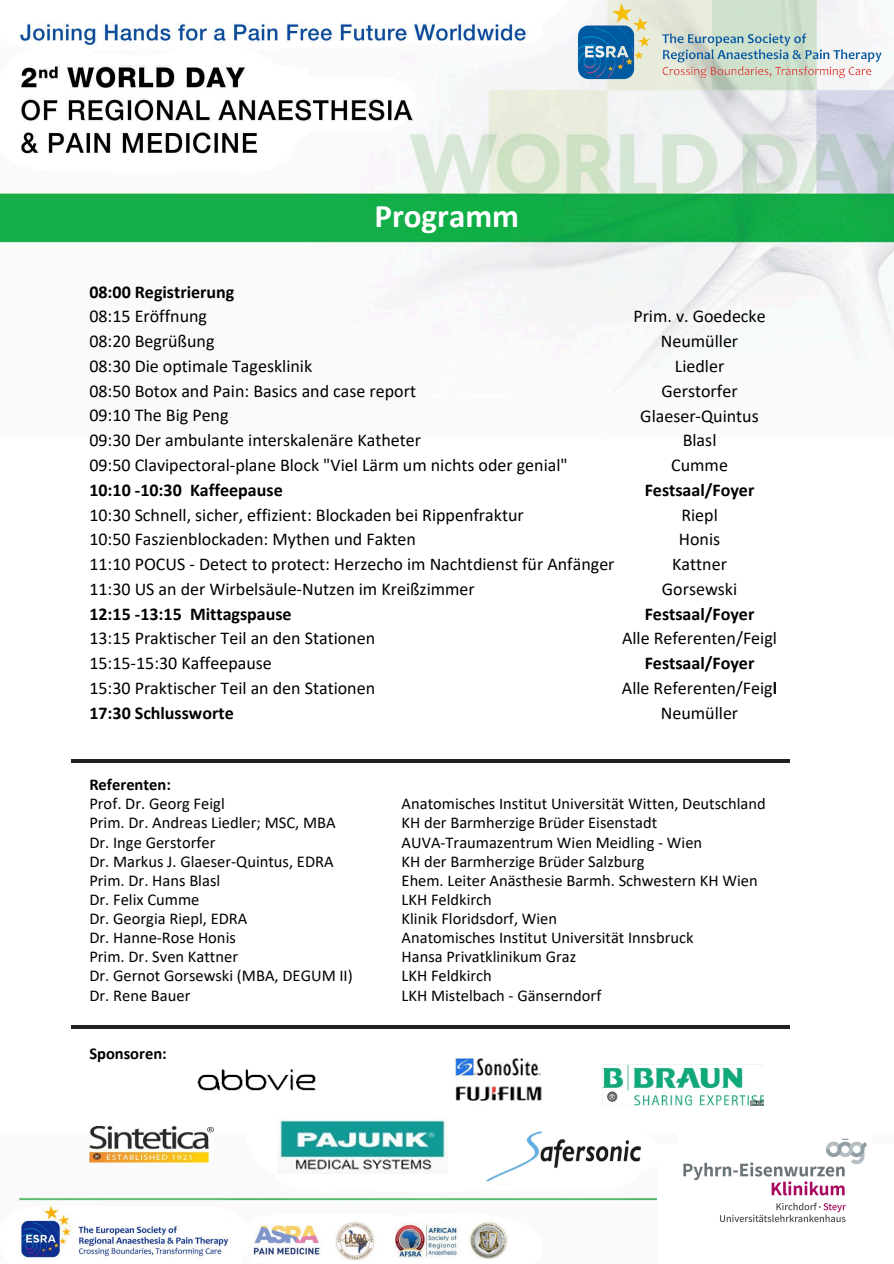
<style>
.page{position:relative;width:894px;height:1264px;background:#fff}
.page>*{position:absolute;margin:0;border:0;box-sizing:border-box;transform-origin:0 0}
.t1{font:700 33px "Calibri";color:#fff}
.t2{font:18px/24.8px "Calibri";color:#000}
.t3{font:700 18px "Calibri";color:#000}
.t4{font:16.5px "Calibri";color:#000}
.t5{font:700 16.5px "Calibri";color:#000}
.s1{font-weight:700}
</style>
<div class="page">
<img style="left:0;top:22px;width:893px;height:1239px">
<hr style="left:71px;top:759px;width:718px;height:3px;background:#231f20">
<hr style="left:71px;top:1025px;width:718px;height:3px;background:#231f20">
<img style="left:277px;top:1118px;width:170px;height:55px">
<img style="left:89px;top:1125px;width:124px;height:37px">
<img style="left:195px;top:1039px;width:131px;height:73px">
<img style="left:447px;top:1051px;width:98px;height:55px">
<img style="left:485px;top:1129px;width:159px;height:57px">
<img style="left:602px;top:1064px;width:161px;height:41px">
<div style="left:657px;top:1144px;width:236px;height:119px;background:#fff"></div>
<img style="left:575px;top:0;width:318px;height:89px">
<img style="left:677px;top:1129px;width:194px;height:94px">
<p class="t1" style="left:374px;top:203px;width:146px">Programm</p>
<p class="t3" style="left:89px;top:284px;width:147px">08:00 Registrierung</p>
<h1 class="t2" style="left:89px;top:305px;width:119px">08:15 Eröffnung</h1>
<p class="t2" style="left:89px;top:330px;width:127px">08:20 Begrüßung</p>
<p class="t2" style="left:89px;top:355px;width:224px">08:30 Die optimale Tagesklinik</p>
<p class="t2" style="left:89px;top:380px;width:328px">08:50 Botox and Pain: Basics and case report</p>
<p class="t2" style="left:89px;top:404px;width:141px">09:10 The Big Peng</p>
<p class="t2" style="left:89px;top:429px;width:333px">09:30 Der ambulante interskalenäre Katheter</p>
<p class="t2" style="left:89px;top:454px;width:480px">09:50 Clavipectoral-plane Block "Viel Lärm um nichts oder genial"</p>
<p class="t3" style="left:89px;top:482px;width:195px">10:10 -10:30 Kaffeepause</p>
<p class="t2" style="left:89px;top:503px;width:436px">10:30 Schnell, sicher, effizient: Blockaden bei Rippenfraktur<br>10:50 Faszienblockaden: Mythen und Fakten</p>
<p class="t2" style="left:89px;top:553px;width:526px">11:10 POCUS - Detect to protect: Herzecho im Nachtdienst für Anfänger</p>
<p class="t2" style="left:89px;top:578px;width:387px">11:30 US an der Wirbelsäule-Nutzen im Kreißzimmer</p>
<p class="t3" style="left:89px;top:606px;width:94px">12:15 -13:15</p>
<p class="t2" style="left:633px;top:305px;width:134px">Prim. v. Goedecke</p>
<p class="t2" style="left:660px;top:330px;width:79px">Neumüller</p>
<p class="t2" style="left:674px;top:355px;width:51px">Liedler</p>
<p class="t2" style="left:661px;top:380px;width:78px">Gerstorfer</p>
<p class="t2" style="left:640px;top:404px;width:120px">Glaeser-Quintus</p>
<p class="t2" style="left:682px;top:429px;width:35px">Blasl</p>
<p class="t2" style="left:671px;top:454px;width:58px">Cumme</p>
<p class="t3" style="left:644px;top:482px;width:111px">Festsaal/Foyer</p>
<h2 class="t2" style="left:681px;top:503px;width:38px">Riepl</h2>
<p class="t2" style="left:678px;top:528px;width:43px">Honis</p>
<p class="t2" style="left:672px;top:553px;width:56px">Kattner</p>
<p class="t2" style="left:661px;top:578px;width:77px">Gorsewski</p>
<p class="t3" style="left:644px;top:606px;width:111px">Festsaal/Foyer</p>
<p class="t2" style="left:622px;top:627px;width:156px">Alle Referenten/Feigl</p>
<p class="t3" style="left:644px;top:655px;width:111px">Festsaal/Foyer</p>
<p class="t2" style="left:621px;top:677px;width:157px">Alle Referenten/Feig<span class="s1">l</span></p>
<p class="t2" style="left:660px;top:701px;width:79px">Neumüller</p>
<p class="t2" style="left:89px;top:602px;width:287px;text-indent:101px"><span class="s1">Mittagspause<br></span>13:15 Praktischer Teil an den Stationen</p>
<p class="t2" style="left:89px;top:652px;width:184px">15:15-15:30 Kaffeepause</p>
<p class="t2" style="left:89px;top:677px;width:287px">15:30 Praktischer Teil an den Stationen</p>
<p class="t3" style="left:89px;top:705px;width:146px">17:30 Schlussworte</p>
<p class="t5" style="left:89px;top:777px;width:83px">Referenten:</p>
<p class="t4" style="left:89px;top:796px;width:137px">Prof. Dr. Georg Feigl</p>
<p class="t4" style="left:89px;top:816px;width:248px">Prim. Dr. Andreas Liedler; MSC, MBA</p>
<p class="t4" style="left:89px;top:835px;width:128px">Dr. Inge Gerstorfer</p>
<p class="t4" style="left:89px;top:854px;width:246px">Dr. Markus J. Glaeser-Quintus, EDRA</p>
<p class="t4" style="left:89px;top:873px;width:132px">Prim. Dr. Hans Blasl</p>
<p class="t4" style="left:89px;top:892px;width:111px">Dr. Felix Cumme</p>
<p class="t4" style="left:89px;top:911px;width:159px">Dr. Georgia Riepl, EDRA</p>
<p class="t4" style="left:89px;top:930px;width:148px">Dr. Hanne-Rose Honis</p>
<p class="t4" style="left:89px;top:949px;width:150px">Prim. Dr. Sven Kattner</p>
<p class="t4" style="left:89px;top:969px;width:265px">Dr. Gernot Gorsewski (MBA, DEGUM II)</p>
<p class="t4" style="left:89px;top:988px;width:103px">Dr. Rene Bauer</p>
<p class="t5" style="left:89px;top:1046px;width:79px">Sponsoren:</p>
<p class="t4" style="left:401px;top:796px;width:365px">Anatomisches Institut Universität Witten, Deutschland</p>
<p class="t4" style="left:401px;top:816px;width:257px">KH der Barmherzige Brüder Eisenstadt</p>
<p class="t4" style="left:401px;top:835px;width:302px">AUVA-Traumazentrum Wien Meidling - Wien</p>
<p class="t4" style="left:401px;top:854px;width:244px">KH der Barmherzige Brüder Salzburg</p>
<p class="t4" style="left:401px;top:873px;width:357px">Ehem. Leiter Anästhesie Barmh. Schwestern KH Wien</p>
<p class="t4" style="left:401px;top:892px;width:92px">LKH Feldkirch</p>
<p class="t4" style="left:401px;top:911px;width:157px">Klinik Floridsdorf, Wien</p>
<p class="t4" style="left:401px;top:930px;width:293px">Anatomisches Institut Universität Innsbruck</p>
<p class="t4" style="left:401px;top:949px;width:176px">Hansa Privatklinikum Graz</p>
<p class="t4" style="left:401px;top:969px;width:92px">LKH Feldkirch</p>
<p class="t4" style="left:401px;top:988px;width:201px">LKH Mistelbach - Gänserndorf</p>
</div>
